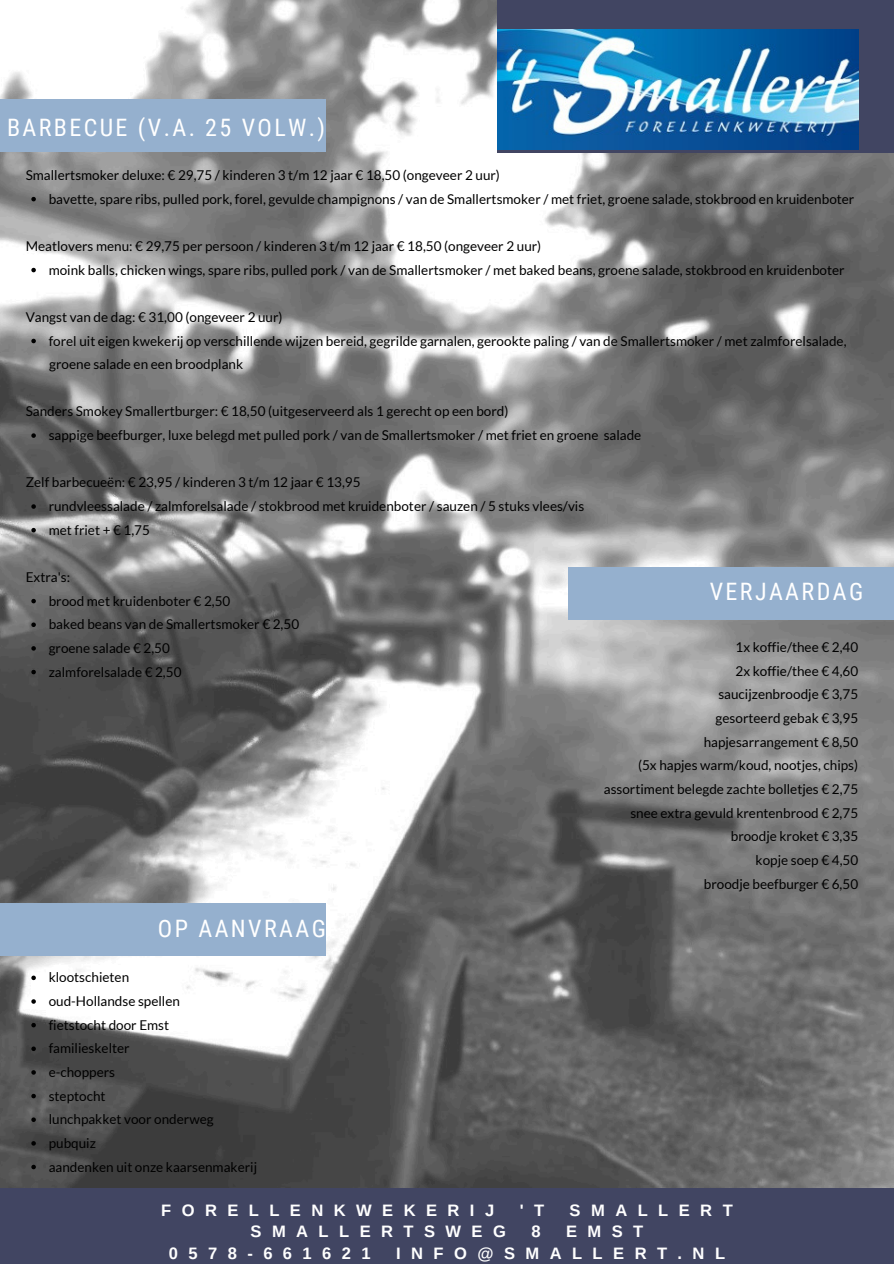
<style>
.page{position:relative;width:894px;height:1264px;background:#fff}
.page>*{position:absolute;margin:0;border:0;box-sizing:border-box;transform-origin:0 0}
.t1{font:24px "Roboto Condensed";letter-spacing:.1em;color:#fff}
.t2{font:700 16.5px "Arimo";letter-spacing:.63em;color:#fff}
.t3{font:13.5px "Lato";color:#000}
</style>
<div class="page">
<img style="left:0;top:0;width:893px;height:1187px">
<div style="left:0;top:1187px;width:893px;height:76px;background:#414562"></div>
<div style="left:0;top:99px;width:326px;height:53px;background:#95b0ce"></div>
<div style="left:568px;top:566px;width:325px;height:53px;background:#95b0ce"></div>
<div style="left:497px;top:0;width:396px;height:152px;background:#414562"></div>
<div style="left:0;top:902px;width:326px;height:53px;background:#95b0ce"></div>
<img style="left:497px;top:29px;width:361px;height:121px">
<svg style="left:31px;top:197px;width:5px;height:4px"></svg>
<svg style="left:31px;top:268px;width:5px;height:4px"></svg>
<svg style="left:31px;top:339px;width:5px;height:4px"></svg>
<svg style="left:31px;top:433px;width:5px;height:5px"></svg>
<svg style="left:31px;top:504px;width:5px;height:5px"></svg>
<svg style="left:31px;top:528px;width:5px;height:4px"></svg>
<svg style="left:31px;top:599px;width:5px;height:4px"></svg>
<svg style="left:31px;top:622px;width:5px;height:5px"></svg>
<svg style="left:31px;top:646px;width:5px;height:4px"></svg>
<svg style="left:31px;top:669px;width:5px;height:5px"></svg>
<svg style="left:31px;top:975px;width:5px;height:5px"></svg>
<svg style="left:31px;top:999px;width:5px;height:4px"></svg>
<svg style="left:31px;top:1022px;width:5px;height:5px"></svg>
<svg style="left:31px;top:1046px;width:5px;height:5px"></svg>
<svg style="left:31px;top:1070px;width:5px;height:4px"></svg>
<svg style="left:31px;top:1093px;width:5px;height:5px"></svg>
<svg style="left:31px;top:1117px;width:5px;height:4px"></svg>
<svg style="left:31px;top:1141px;width:5px;height:4px"></svg>
<svg style="left:31px;top:1164px;width:5px;height:5px"></svg>
<p class="t1" style="left:7px;top:114px;width:320px">BARBECUE (V.A. 25 VOLW.)</p>
<p class="t3" style="left:26px;top:167px;width:475px">Smallertsmoker deluxe: € 29,75 / kinderen 3 t/m 12 jaar € 18,50 (ongeveer 2 uur)</p>
<p class="t3" style="left:49px;top:190px;width:807px">bavette, spare ribs, pulled pork, forel, gevulde champignons / van de Smallertsmoker / met friet, groene salade, stokbrood en kruidenboter</p>
<p class="t3" style="left:26px;top:237px;width:517px">Meatlovers menu: € 29,75 per persoon / kinderen 3 t/m 12 jaar € 18,50 (ongeveer 2 uur)</p>
<p class="t3" style="left:49px;top:261px;width:797px">moink balls, chicken wings, spare ribs, pulled pork / van de Smallertsmoker / met baked beans, groene salade, stokbrood en kruidenboter</p>
<p class="t3" style="left:26px;top:308px;width:258px">Vangst van de dag: € 31,00 (ongeveer 2 uur)</p>
<p class="t3" style="left:49px;top:332px;width:799px">forel uit eigen kwekerij op verschillende wijzen bereid, gegrilde garnalen, gerookte paling / van de Smallertsmoker / met zalmforelsalade,</p>
<p class="t3" style="left:49px;top:356px;width:195px">groene salade en een broodplank</p>
<p class="t3" style="left:26px;top:403px;width:484px">Sanders Smokey Smallertburger: € 18,50 (uitgeserveerd als 1 gerecht op een bord)</p>
<p class="t3" style="left:49px;top:427px;width:594px">sappige beefburger, luxe belegd met pulled pork / van de Smallertsmoker / met friet en groene salade</p>
<p class="t3" style="left:26px;top:474px;width:336px">Zelf barbecueën: € 23,95 / kinderen 3 t/m 12 jaar € 13,95</p>
<p class="t3" style="left:49px;top:497px;width:537px">rundvleessalade / zalmforelsalade / stokbrood met kruidenboter / sauzen / 5 stuks vlees/vis</p>
<p class="t3" style="left:49px;top:521px;width:103px">met friet + € 1,75</p>
<p class="t3" style="left:26px;top:568px;width:46px">Extra's:</p>
<p class="t3" style="left:49px;top:592px;width:183px">brood met kruidenboter € 2,50</p>
<p class="t3" style="left:49px;top:616px;width:252px">baked beans van de Smallertsmoker € 2,50</p>
<p class="t3" style="left:49px;top:639px;width:123px">groene salade € 2,50</p>
<p class="t3" style="left:49px;top:663px;width:134px">zalmforelsalade € 2,50</p>
<p class="t1" style="left:709px;top:578px;width:155px">VERJAARDAG</p>
<p class="t3" style="left:735px;top:638px;width:124px">1x koffie/thee € 2,40</p>
<h1 class="t3" style="left:735px;top:662px;width:124px">2x koffie/thee € 4,60</h1>
<p class="t3" style="left:718px;top:686px;width:141px">saucijzenbroodje € 3,75</p>
<p class="t3" style="left:715px;top:709px;width:144px">gesorteerd gebak € 3,95</p>
<p class="t3" style="left:703px;top:733px;width:156px">hapjesarrangement € 8,50</p>
<p class="t3" style="left:637px;top:757px;width:221px">(5x hapjes warm/koud, nootjes, chips)</p>
<p class="t3" style="left:603px;top:780px;width:256px">assortiment belegde zachte bolletjes € 2,75</p>
<p class="t3" style="left:630px;top:804px;width:229px">snee extra gevuld krentenbrood € 2,75</p>
<p class="t3" style="left:730px;top:828px;width:129px">broodje kroket € 3,35</p>
<p class="t3" style="left:755px;top:851px;width:104px">kopje soep € 4,50</p>
<p class="t3" style="left:703px;top:875px;width:156px">broodje beefburger € 6,50</p>
<h2 class="t1" style="left:158px;top:914px;width:169px">OP AANVRAAG</h2>
<p class="t3" style="left:49px;top:969px;width:82px">klootschieten</p>
<p class="t3" style="left:49px;top:992px;width:133px">oud-Hollandse spellen</p>
<p class="t3" style="left:49px;top:1016px;width:122px">fietstocht door Emst</p>
<p class="t3" style="left:49px;top:1039px;width:82px">familieskelter</p>
<p class="t3" style="left:49px;top:1063px;width:68px">e-choppers</p>
<p class="t3" style="left:49px;top:1087px;width:58px">steptocht</p>
<p class="t3" style="left:49px;top:1110px;width:166px">lunchpakket voor onderweg</p>
<p class="t3" style="left:49px;top:1134px;width:49px">pubquiz</p>
<p class="t3" style="left:49px;top:1158px;width:210px">aandenken uit onze kaarsenmakerij</p>
<h1 class="t2" style="left:161px;top:1200px;width:334px">FORELLENKWEKERIJ</h1>
<h1 class="t2" style="left:519px;top:1200px;width:26px">' T</h1>
<h1 class="t2" style="left:569px;top:1200px;width:164px">SMALLERT</h1>
<h1 class="t2" style="left:250px;top:1222px;width:257px">SMALLERTSWEG</h1>
<h1 class="t2" style="left:531px;top:1222px;width:11px">8</h1>
<h1 class="t2" style="left:566px;top:1222px;width:79px">EMST</h1>
<h1 class="t2" style="left:169px;top:1243px;width:203px">0578-661621</h1>
<h1 class="t2" style="left:396px;top:1243px;width:330px">INFO@SMALLERT.NL</h1>
</div>
